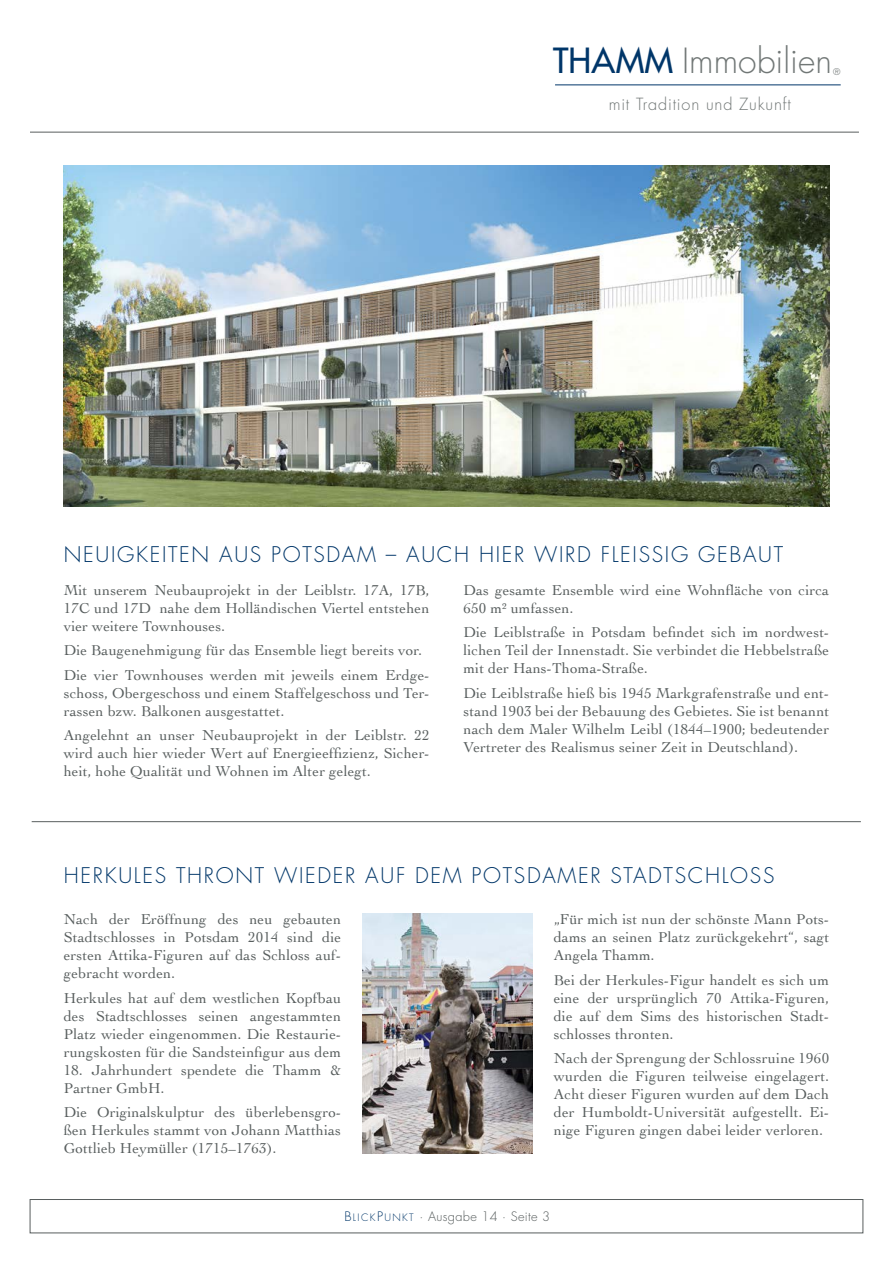
<style>
.page{position:relative;width:893px;height:1263px;background:#fff}
.page>*{position:absolute;margin:0;border:0;box-sizing:border-box;transform-origin:0 0}
.t1{font:300 33.75px "Futura";color:#717776}
.t2{font:300 21px "Futura";letter-spacing:.08em;color:#003669}
.t3{font:300 16.35px "Futura";letter-spacing:.05em;color:#717776}
.t4{font:15px/18px "Cochin";letter-spacing:.01em;color:#585e5e;text-align:justify}
.t5{font:300 12.75px "Futura";letter-spacing:.025em;color:#585e5e}
.t6{font:300 9.15px "Futura";color:#717776}
.s1{font-weight:400;color:#003669}
.s2{color:#003669}
.s3{font-size:10.05px;color:#003669}
</style>
<div class="page">
<div style="left:30px;top:1199px;width:833px;height:34px;border:1px solid #585e5e"></div>
<hr style="left:30px;top:132px;width:829px;height:1px;background:#585e5e">
<img style="left:64px;top:166px;width:765px;height:341px">
<hr style="left:32px;top:821px;width:829px;height:1px;background:#585e5e">
<img style="left:362px;top:913px;width:170px;height:240px">
<hr style="left:555px;top:85px;width:286px;height:1px;background:#003669">
<p class="t1" style="left:553px;top:39px;width:280px"><span class="s1">THAMM</span> Immobilien</p>
<p class="t3" style="left:609px;top:93px;width:184px">mit Tradition und Zukunft</p>
<p class="t6" style="left:833px;top:66px;width:9px">®</p>
<p class="t2" style="left:64px;top:541px;width:721px">NEUIGKEITEN AUS POTSDAM – AUCH HIER WIRD FLEISSIG GEBAUT</p>
<p class="t4" style="left:64px;top:580px;width:367px">Mit unserem Neubauprojekt in der Leiblstr. 17A, 17B, 17C und 17D nahe dem Holländischen Viertel entstehen vier weitere Townhouses.</p>
<p class="t4" style="left:64px;top:641px;width:360px">Die Baugenehmigung für das Ensemble liegt bereits vor.</p>
<p class="t4" style="left:64px;top:665px;width:367px">Die vier Townhouses werden mit jeweils einem Erdge&shy;schoss, Obergeschoss und einem Staffelgeschoss und Ter&shy;rassen bzw. Balkonen ausgestattet.</p>
<p class="t4" style="left:64px;top:725px;width:367px">Angelehnt an unser Neubauprojekt in der Leiblstr. 22 wird auch hier wieder Wert auf Energieeffizienz, Sicher&shy;heit, hohe Qualität und Wohnen im Alter gelegt.</p>
<p class="t4" style="left:463px;top:580px;width:367px">Das gesamte Ensemble wird eine Wohnfläche von circa<br>650 m² umfassen.</p>
<p class="t4" style="left:463px;top:623px;width:367px">Die Leiblstraße in Potsdam befindet sich im nordwest&shy;lichen Teil der Innenstadt. Sie verbindet die Hebbelstraße mit der Hans-Thoma-Straße.</p>
<p class="t4" style="left:463px;top:683px;width:367px">Die Leiblstraße hieß bis 1945 Markgrafenstraße und ent&shy;stand 1903 bei der Bebauung des Gebietes. Sie ist benannt nach dem Maler Wilhelm Leibl (1844–1900; bedeutender Vertreter des Realismus seiner Zeit in Deutschland).</p>
<p class="t2" style="left:64px;top:862px;width:712px">HERKULES THRONT WIEDER AUF DEM POTSDAMER STADTSCHLOSS</p>
<p class="t4" style="left:64px;top:910px;width:279px">Nach der Eröffnung des neu gebauten Stadtschlosses in Potsdam 2014 sind die ersten Attika-Figuren auf das Schloss auf&shy;gebracht worden.</p>
<p class="t4" style="left:64px;top:988px;width:279px">Herkules hat auf dem westlichen Kopfbau des Stadtschlosses seinen angestammten Platz wieder eingenommen. Die Restaurie&shy;rungskosten für die Sandsteinfigur aus dem</p>
<p class="t4" style="left:64px;top:1060px;width:279px">18. Jahrhundert spendete die Thamm &amp;<br>Partner GmbH.</p>
<p class="t4" style="left:64px;top:1102px;width:279px">Die Originalskulptur des überlebensgro&shy;ßen Herkules stammt von Johann Matthias Gottlieb Heymüller (1715–1763).</p>
<p class="t4" style="left:554px;top:910px;width:277px">„Für mich ist nun der schönste Mann Pots&shy;dams an seinen Platz zurückgekehrt“, sagt Angela Thamm.</p>
<p class="t4" style="left:554px;top:970px;width:277px">Bei der Herkules-Figur handelt es sich um eine der ursprünglich 70 Attika-Figuren, die auf dem Sims des historischen Stadt&shy;schlosses thronten.</p>
<p class="t4" style="left:554px;top:1048px;width:277px">Nach der Sprengung der Schlossruine 1960 wurden die Figuren teilweise eingelagert.<br>Acht dieser Figuren wurden auf dem Dach der Humboldt-Universität aufgestellt. Ei&shy;nige Figuren gingen dabei leider verloren.</p>
<p class="t5" style="left:344px;top:1208px;width:207px"><span class="s2">B</span><span class="s3">L I C K</span> <span class="s2">P</span><span class="s3">U N K T</span> · Ausgabe 14 · Seite 3</p>
</div>
